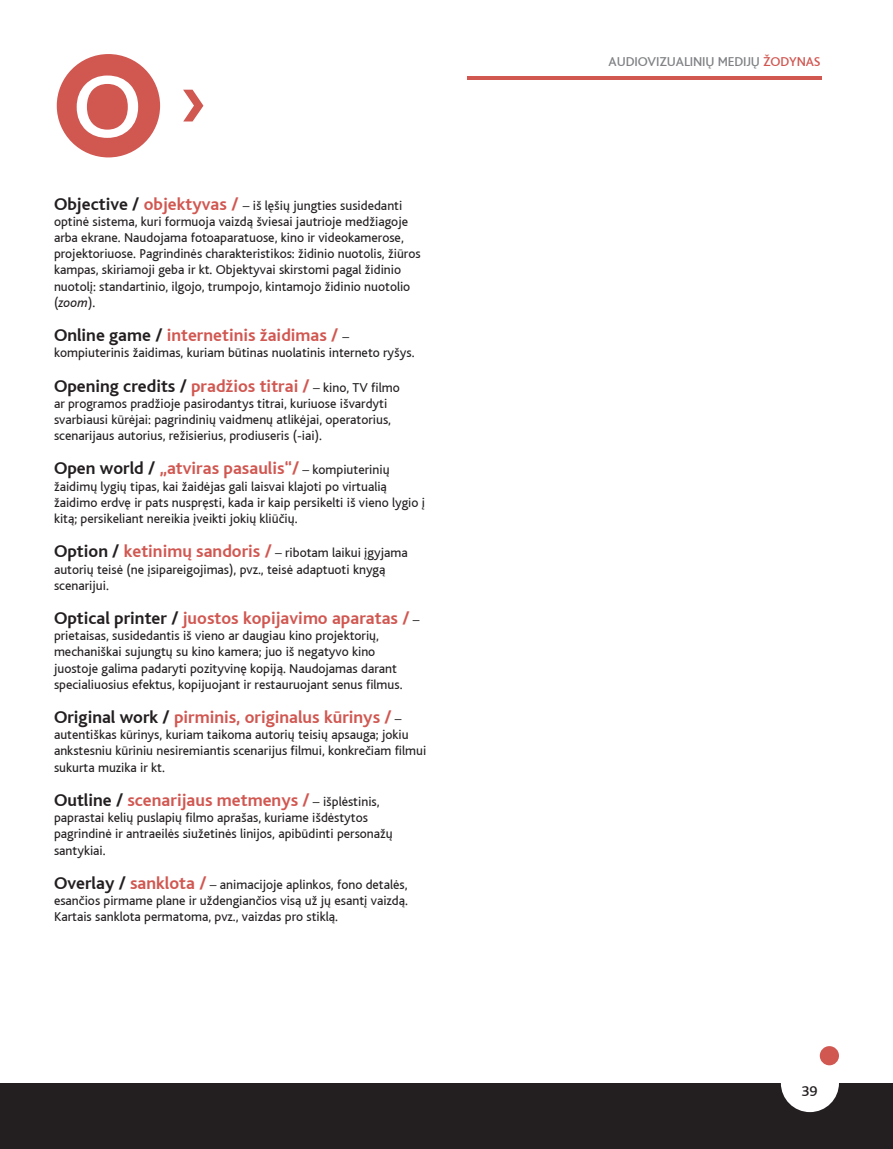
<style>
.page{position:relative;width:893px;height:1149px;background:#fff}
.page>*{position:absolute;margin:0;border:0;box-sizing:border-box;transform-origin:0 0}
.t1{font:500 92.25px "Bliss If";color:#fff}
.t2{font:700 18px "Bliss If";color:#d15751}
.t3{font:700 18px "Bliss If";color:#231f20}
.t4{font:500 15px "Bliss If";color:#231f20}
.t5{font:13.5px/16.2px "Bliss If";color:#231f20}
.t6{font:500 13.5px "Bliss If";letter-spacing:-.01em;color:#808285}
.s1{font-weight:700;font-size:18px}
.s2{font-weight:700;font-size:18px;color:#d15751}
.s3{font-style:italic}
.s4{color:#231f20}
.s5{font-weight:400;font-size:13.5px;color:#231f20}
.s6{color:#d15751}
.s7{font-weight:400;font-size:13.5px}
</style>
<div class="page">
<div style="left:57px;top:54px;width:103px;height:103px;background:#d15751;border-radius:50%"></div>
<svg style="left:183px;top:90px;width:20px;height:31px"></svg>
<hr style="left:467px;top:76px;width:354px;height:3px;background:#d15751">
<div style="left:0;top:1082px;width:893px;height:66px;background:#231f20"></div>
<div style="left:781px;top:1053px;width:58px;height:58px;background:#fff;border-radius:50%"></div>
<div style="left:820px;top:1045px;width:19px;height:19px;background:#d15751;border-radius:50%"></div>
<p class="t1" style="left:73px;top:58px;width:70px">O</p>
<p class="t5" style="left:54px;top:197px;width:368px"><span class="s1">Objective /</span> <span class="s2">objektyvas /</span> – iš lęšių jungties susidedanti optinė sistema, kuri formuoja vaizdą šviesai jautrioje medžiagoje arba ekrane. Naudojama fotoaparatuose, kino ir videokamerose, projektoriuose. Pagrindinės charakteristikos: židinio nuotolis, žiūros kampas, skiriamoji geba ir kt. Objektyvai skirstomi pagal židinio nuotolį: standartinio, ilgojo, trumpojo, kintamojo židinio nuotolio (<span class="s3">zoom</span>).</p>
<p class="t2" style="left:54px;top:326px;width:297px"><span class="s4">Online game /</span> internetinis žaidimas / <span class="s5">–</span></p>
<p class="t5" style="left:54px;top:345px;width:362px">kompiuterinis žaidimas, kuriam būtinas nuolatinis interneto ryšys.</p>
<p class="t3" style="left:54px;top:376px;width:347px">Opening credits / <span class="s6">pradžios titrai /</span> <span class="s7">– kino, TV filmo</span></p>
<p class="t5" style="left:54px;top:395px;width:339px">ar programos pradžioje pasirodantys titrai, kuriuose išvardyti svarbiausi kūrėjai: pagrindinių vaidmenų atlikėjai, operatorius, scenarijaus autorius, režisierius, prodiuseris (-iai).</p>
<p class="t2" style="left:54px;top:459px;width:337px"><span class="s4">Open world /</span> „atviras pasaulis“/ <span class="s5">– kompiuterinių</span></p>
<p class="t5" style="left:54px;top:478px;width:373px">žaidimų lygių tipas, kai žaidėjas gali laisvai klajoti po virtualią žaidimo erdvę ir pats nuspręsti, kada ir kaip persikelti iš vieno lygio į kitą; persikeliant nereikia įveikti jokių kliūčių.</p>
<p class="t5" style="left:54px;top:545px;width:355px"><span class="s1">Option /</span> <span class="s2">ketinimų sandoris /</span> – ribotam laikui įgyjama autorių teisė (ne įsipareigojimas), pvz., teisė adaptuoti knygą scenarijui.</p>
<p class="t2" style="left:54px;top:608px;width:367px"><span class="s4">Optical printer /</span> juostos kopijavimo aparatas / <span class="s5">–</span></p>
<p class="t5" style="left:54px;top:627px;width:350px">prietaisas, susidedantis iš vieno ar daugiau kino projektorių, mechaniškai sujungtų su kino kamera; juo iš negatyvo kino juostoje galima padaryti pozityvinę kopiją. Naudojamas darant specialiuosius efektus, kopijuojant ir restauruojant senus filmus.</p>
<p class="t2" style="left:54px;top:707px;width:349px"><span class="s4">Original work /</span> pirminis, originalus kūrinys / <span class="s5">–</span></p>
<p class="t5" style="left:54px;top:726px;width:374px">autentiškas kūrinys, kuriam taikoma autorių teisių apsauga; jokiu ankstesniu kūriniu nesiremiantis scenarijus filmui, konkrečiam filmui sukurta muzika ir kt.</p>
<p class="t2" style="left:54px;top:790px;width:327px"><span class="s4">Outline /</span> scenarijaus metmenys / <span class="s5">– išplėstinis,</span></p>
<p class="t5" style="left:54px;top:809px;width:340px">paprastai kelių puslapių filmo aprašas, kuriame išdėstytos pagrindinė ir antraeilės siužetinės linijos, apibūdinti personažų santykiai.</p>
<p class="t5" style="left:54px;top:876px;width:355px;text-align:justify"><span class="s1">Overlay /</span> <span class="s2">sanklota /</span> – animacijoje aplinkos, fono detalės, esančios pirmame plane ir uždengiančios visą už jų esantį vaizdą.<br>Kartais sanklota permatoma, pvz., vaizdas pro stiklą.</p>
<p class="t6" style="left:609px;top:54px;width:213px">AUDIOVIZUALINIŲ MEDIJŲ <span class="s6">ŽODYNAS</span></p>
<p class="t4" style="left:802px;top:1082px;width:17px">39</p>
</div>
